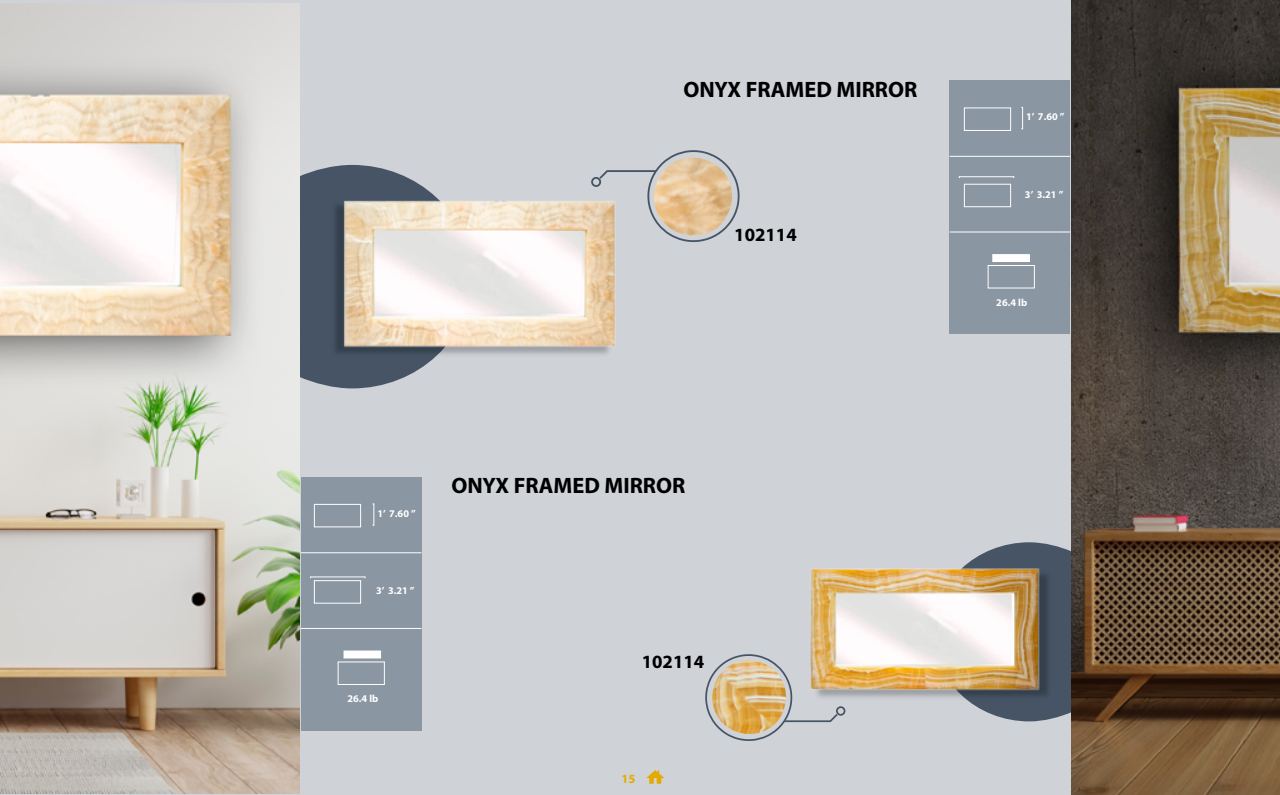
<style>
.page{position:relative;width:1280px;height:795px;background:#fff}
.page>*{position:absolute;margin:0;border:0;box-sizing:border-box;transform-origin:0 0}
.t1{font:700 22.38px "Myriad Pro";color:#000}
.t2{font:700 18.75px "Myriad Pro";color:#000}
.t3{font:700 12.5px "Myriad Pro";color:#e3ab00}
.t4{font:700 10.25px "Myriad Pro";color:#fff}
</style>
<div class="page">
<div style="left:0;top:0;width:1071px;height:795px;background:#cfd2d7"></div>
<svg style="left:704px;top:653px;width:17px;height:89px"></svg>
<svg style="left:719px;top:149px;width:22px;height:94px"></svg>
<img style="left:719px;top:158px;width:13px;height:92px">
<div style="left:949px;top:81px;width:121px;height:252px;background:#8a96a2"></div>
<hr style="left:950px;top:232px;width:120px;height:1px;background:#fff">
<hr style="left:950px;top:156px;width:120px;height:1px;background:#fff">
<div style="left:993px;top:254px;width:36px;height:7px;background:#fff"></div>
<div style="left:993px;top:254px;width:36px;height:8px;border:1px solid #fff"></div>
<div style="left:1021px;top:107px;width:2px;height:22px;border:1px solid #fff"></div>
<div style="left:959px;top:176px;width:55px;height:2px;border:1px solid #fff"></div>
<div style="left:301px;top:477px;width:120px;height:253px;background:#8a96a2"></div>
<hr style="left:301px;top:628px;width:120px;height:1px;background:#fff">
<hr style="left:301px;top:552px;width:120px;height:1px;background:#fff">
<div style="left:344px;top:651px;width:37px;height:7px;background:#fff"></div>
<div style="left:372px;top:503px;width:2px;height:22px;border:1px solid #fff"></div>
<div style="left:310px;top:576px;width:55px;height:2px;border:1px solid #fff"></div>
<img style="left:1071px;top:0;width:209px;height:795px">
<img style="left:0;top:3px;width:300px;height:790px">
<img style="left:721px;top:485px;width:405px;height:270px">
<img style="left:239px;top:101px;width:480px;height:320px">
<img style="left:712px;top:660px;width:74px;height:88px">
<div style="left:314px;top:504px;width:47px;height:23px;border:1px solid #fff"></div>
<div style="left:314px;top:580px;width:47px;height:23px;border:1px solid #fff"></div>
<div style="left:338px;top:661px;width:47px;height:24px;border:1px solid #fff"></div>
<div style="left:964px;top:107px;width:47px;height:24px;border:1px solid #fff"></div>
<div style="left:964px;top:184px;width:47px;height:23px;border:1px solid #fff"></div>
<div style="left:988px;top:265px;width:47px;height:23px;border:1px solid #fff"></div>
<svg style="left:647px;top:770px;width:17px;height:13px"></svg>
<h1 class="t1" style="left:683px;top:75px;width:235px">ONYX FRAMED MIRROR</h1>
<h2 class="t2" style="left:734px;top:223px;width:64px">102114</h2>
<p class="t4" style="left:377px;top:506px;width:40px">1’ 7.60 ”</p>
<p class="t4" style="left:376px;top:584px;width:40px">3’ 3.21 ”</p>
<p class="t4" style="left:348px;top:692px;width:32px">26.4 lb</p>
<h1 class="t1" style="left:451px;top:471px;width:235px">ONYX FRAMED MIRROR</h1>
<h2 class="t2" style="left:642px;top:649px;width:64px">102114</h2>
<p class="t3" style="left:621px;top:770px;width:15px">15</p>
<p class="t4" style="left:1026px;top:110px;width:40px">1’ 7.60 ”</p>
<p class="t4" style="left:1025px;top:188px;width:40px">3’ 3.21 ”</p>
<p class="t4" style="left:996px;top:296px;width:32px">26.4 lb</p>
</div>
